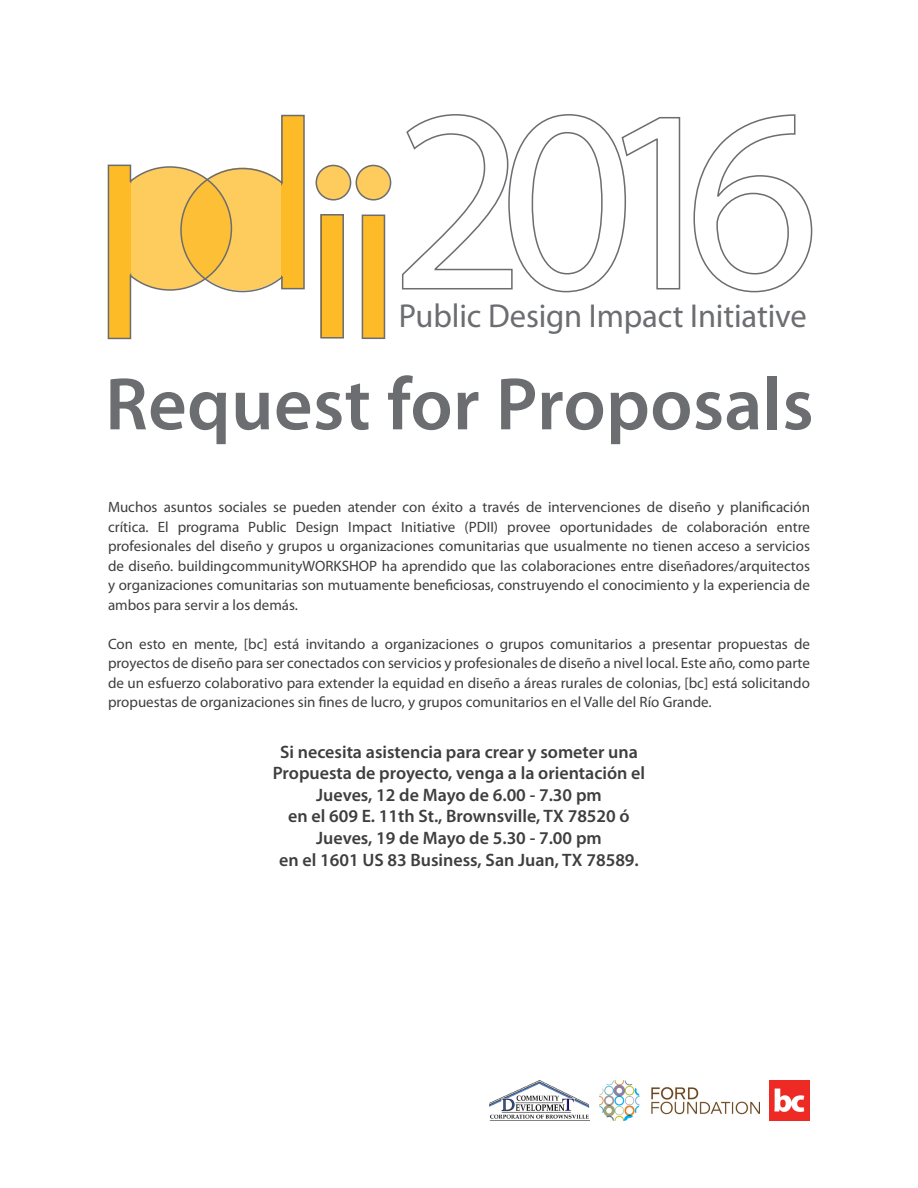
<style>
.page{position:relative;width:918px;height:1188px;background:#fff}
.page>*{position:absolute;margin:0;border:0;box-sizing:border-box;transform-origin:0 0}
.t1{font:600 75px "Myriad Pro";letter-spacing:.005em;color:#6c6d70}
.t2{font:33.3px "Myriad Pro";letter-spacing:-.005em;color:#6c6d70}
.t3{font:600 18px "Myriad Pro";color:#3e3e3f}
.t4{font:15px/19.5px "Myriad Pro";color:#3e3e3f;text-align:justify}
</style>
<div class="page">
<div style="left:321px;top:215px;width:22px;height:123px;background:#fdbb28"></div>
<div style="left:362px;top:215px;width:22px;height:123px;background:#fdbb28"></div>
<svg style="left:316px;top:165px;width:34px;height:35px"></svg>
<svg style="left:356px;top:165px;width:34px;height:35px"></svg>
<svg style="left:107px;top:114px;width:198px;height:226px"></svg>
<div style="left:320px;top:214px;width:24px;height:125px;border:2px solid #6c6d70"></div>
<div style="left:362px;top:215px;width:23px;height:124px;border:2px solid #6c6d70"></div>
<div style="left:316px;top:165px;width:35px;height:36px;border:2px solid #6c6d70;border-radius:50%"></div>
<div style="left:356px;top:165px;width:35px;height:36px;border:2px solid #6c6d70;border-radius:50%"></div>
<svg style="left:693px;top:114px;width:120px;height:179px"></svg>
<svg style="left:402px;top:114px;width:279px;height:179px"></svg>
<img style="left:770px;top:1080px;width:40px;height:41px">
<img style="left:599px;top:1080px;width:161px;height:40px">
<img style="left:489px;top:1080px;width:100px;height:39px">
<p class="t2" style="left:399px;top:296px;width:409px">Public Design Impact Initiative</p>
<p class="t1" style="left:105px;top:363px;width:710px">Request for Proposals</p>
<p class="t4" style="left:108px;top:498px;width:704px">Muchos asuntos sociales se pueden atender con éxito a través de intervenciones de diseño y planificación crítica. El programa Public Design Impact Initiative (PDII) provee oportunidades de colaboración entre profesionales del diseño y grupos u organizaciones comunitarias que usualmente no tienen acceso a servicios de diseño. buildingcommunityWORKSHOP ha aprendido que las colaboraciones entre diseñadores/arquitectos y organizaciones comunitarias son mutuamente beneficiosas, construyendo el conocimiento y la experiencia de ambos para servir a los demás.</p>
<p class="t4" style="left:108px;top:634px;width:704px">Con esto en mente, [bc] está invitando a organizaciones o grupos comunitarios a presentar propuestas de proyectos de diseño para ser conectados con servicios y profesionales de diseño a nivel local. Este año, como parte de un esfuerzo colaborativo para extender la equidad en diseño a áreas rurales de colonias, [bc] está solicitando propuestas de organizaciones sin fines de lucro, y grupos comunitarios en el Valle del Río Grande.</p>
<p class="t3" style="left:280px;top:742px;width:359px">Si necesita asistencia para crear y someter una</p>
<p class="t3" style="left:273px;top:763px;width:374px">Propuesta de proyecto, venga a la orientación el</p>
<p class="t3" style="left:316px;top:785px;width:287px">Jueves, 12 de Mayo de 6.00 - 7.30 pm</p>
<p class="t3" style="left:288px;top:806px;width:343px">en el 609 E. 11th St., Brownsville, TX 78520 ó</p>
<p class="t3" style="left:316px;top:828px;width:287px">Jueves, 19 de Mayo de 5.30 - 7.00 pm</p>
<p class="t3" style="left:279px;top:850px;width:361px">en el 1601 US 83 Business, San Juan, TX 78589.</p>
</div>
